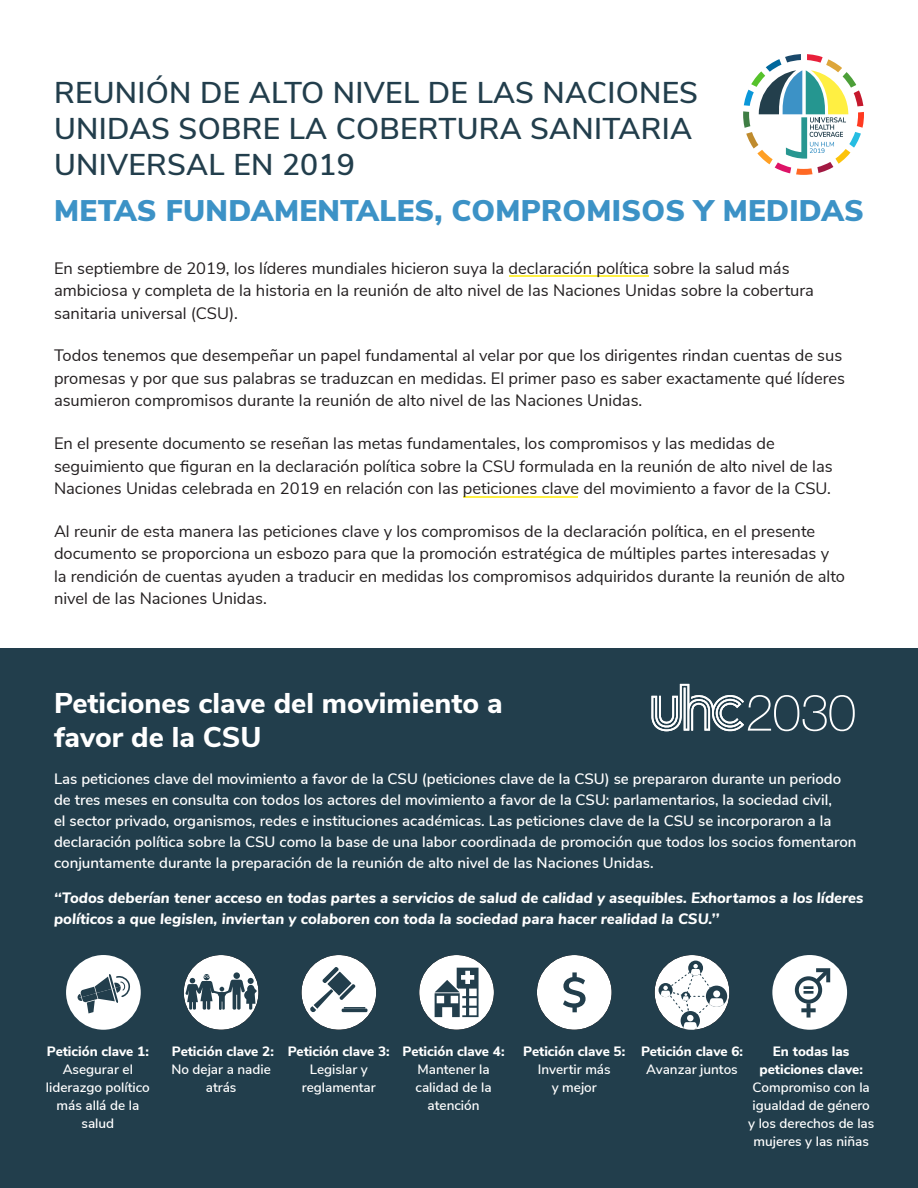
<style>
.page{position:relative;width:918px;height:1188px;background:#fff}
.page>*{position:absolute;margin:0;border:0;box-sizing:border-box;transform-origin:0 0}
.t1{font:600 30px/36px "Nunito Sans";letter-spacing:.01em;color:#223e4c}
.t2{font:900 29.7px "Nunito Sans";letter-spacing:.01em;color:#3c92c6}
.t3{font:800 28.5px/34.2px "Nunito Sans";color:#fff}
.t4{font:16.5px/22.5px "Nunito Sans";color:#231f20}
.t5{font:600 15px/21px "Nunito Sans";color:#fff}
.t6{font:italic 800 15px/21px "Nunito Sans";color:#fff}
.t7{font:600 13.5px/18px "Nunito Sans";color:#fff;text-align:center}
.t8{font:800 13.5px/18px "Nunito Sans";color:#fff;text-align:center}
.s1{font-weight:800}
</style>
<div class="page">
<div style="left:0;top:648px;width:918px;height:540px;background:#223e4c"></div>
<svg style="left:743px;top:54px;width:121px;height:121px"></svg>
<svg style="left:651px;top:684px;width:204px;height:47px"></svg>
<hr style="left:463px;top:496px;width:115px;height:2px;background:#fff042">
<hr style="left:509px;top:275px;width:140px;height:1px;background:#fff042">
<div style="left:184px;top:955px;width:74px;height:75px;background:#fff;border-radius:50%"></div>
<svg style="left:185px;top:974px;width:72px;height:36px"></svg>
<div style="left:66px;top:955px;width:75px;height:75px;background:#fff;border-radius:50%"></div>
<svg style="left:77px;top:974px;width:53px;height:39px"></svg>
<div style="left:301px;top:955px;width:75px;height:75px;background:#fff;border-radius:50%"></div>
<hr style="left:344px;top:1007px;width:21px;height:2px;background:#223e4c">
<hr style="left:342px;top:1009px;width:26px;height:3px;background:#223e4c">
<svg style="left:310px;top:967px;width:45px;height:45px"></svg>
<div style="left:655px;top:955px;width:74px;height:75px;background:#fff;border-radius:50%"></div>
<div style="left:688px;top:961px;width:15px;height:14px;background:#223e4c;border-radius:50%"></div>
<div style="left:659px;top:983px;width:14px;height:14px;background:#223e4c;border-radius:50%"></div>
<svg style="left:661px;top:964px;width:65px;height:66px"></svg>
<div style="left:419px;top:955px;width:75px;height:75px;background:#fff;border-radius:50%"></div>
<svg style="left:435px;top:968px;width:44px;height:49px"></svg>
<div style="left:537px;top:955px;width:75px;height:75px;background:#fff;border-radius:50%"></div>
<svg style="left:563px;top:972px;width:23px;height:40px"></svg>
<div style="left:772px;top:955px;width:75px;height:75px;background:#fff;border-radius:50%"></div>
<div style="left:795px;top:976px;width:27px;height:28px;border:4px solid #223e4c;border-radius:50%"></div>
<svg style="left:807px;top:1003px;width:4px;height:15px"></svg>
<svg style="left:801px;top:1008px;width:15px;height:4px"></svg>
<svg style="left:804px;top:968px;width:27px;height:26px"></svg>
<p class="t1" style="left:54px;top:73px;width:646px">REUNIÓN DE ALTO NIVEL DE LAS NACIONES<br>UNIDAS SOBRE LA COBERTURA SANITARIA<br>UNIVERSAL EN 2019</p>
<p class="t2" style="left:54px;top:189px;width:812px">METAS FUNDAMENTALES, COMPROMISOS Y MEDIDAS</p>
<p class="t4" style="left:54px;top:256px;width:762px">En septiembre de 2019, los líderes mundiales hicieron suya la declaración política sobre la salud más ambiciosa y completa de la historia en la reunión de alto nivel de las Naciones Unidas sobre la cobertura sanitaria universal (CSU).</p>
<p class="t4" style="left:54px;top:343px;width:793px">Todos tenemos que desempeñar un papel fundamental al velar por que los dirigentes rindan cuentas de sus promesas y por que sus palabras se traduzcan en medidas. El primer paso es saber exactamente qué líderes asumieron compromisos durante la reunión de alto nivel de las Naciones Unidas.</p>
<p class="t4" style="left:54px;top:431px;width:780px">En el presente documento se reseñan las metas fundamentales, los compromisos y las medidas de seguimiento que figuran en la declaración política sobre la CSU formulada en la reunión de alto nivel de las<br>Naciones Unidas celebrada en 2019 en relación con las peticiones clave del movimiento a favor de la CSU.</p>
<p class="t4" style="left:54px;top:519px;width:793px">Al reunir de esta manera las peticiones clave y los compromisos de la declaración política, en el presente documento se proporciona un esbozo para que la promoción estratégica de múltiples partes interesadas y la rendición de cuentas ayuden a traducir en medidas los compromisos adquiridos durante la reunión de alto nivel de las Naciones Unidas.</p>
<p class="t3" style="left:54px;top:684px;width:450px">Peticiones clave del movimiento a favor de la CSU</p>
<p class="t5" style="left:54px;top:767px;width:804px">Las peticiones clave del movimiento a favor de la CSU (peticiones clave de la CSU) se prepararon durante un periodo de tres meses en consulta con todos los actores del movimiento a favor de la CSU: parlamentarios, la sociedad civil,<br>el sector privado, organismos, redes e instituciones académicas. Las peticiones clave de la CSU se incorporaron a la declaración política sobre la CSU como la base de una labor coordinada de promoción que todos los socios fomentaron conjuntamente durante la preparación de la reunión de alto nivel de las Naciones Unidas.</p>
<p class="t6" style="left:54px;top:886px;width:811px">‘‘Todos deberían tener acceso en todas partes a servicios de salud de calidad y asequibles. Exhortamos a los líderes políticos a que legislen, inviertan y colaboren con toda la sociedad para hacer realidad la CSU.’’</p>
<p class="t7" style="left:46px;top:1042px;width:105px"><span class="s1">Petición clave 1:<br></span>Asegurar el liderazgo político más allá de la salud</p>
<p class="t8" style="left:172px;top:1042px;width:103px">Petición clave 2:</p>
<p class="t7" style="left:171px;top:1060px;width:101px">No dejar a nadie atrás</p>
<p class="t8" style="left:288px;top:1042px;width:103px">Petición clave 3:</p>
<p class="t7" style="left:302px;top:1060px;width:75px">Legislar y reglamentar</p>
<p class="t8" style="left:403px;top:1042px;width:103px">Petición clave 4:</p>
<p class="t7" style="left:416px;top:1060px;width:78px">Mantener la calidad de la atención</p>
<p class="t8" style="left:523px;top:1042px;width:103px">Petición clave 5:</p>
<p class="t7" style="left:538px;top:1060px;width:74px">Invertir más y mejor</p>
<p class="t8" style="left:641px;top:1042px;width:103px">Petición clave 6:</p>
<p class="t7" style="left:646px;top:1060px;width:93px">Avanzar juntos</p>
<p class="t8" style="left:760px;top:1042px;width:105px">En todas las peticiones clave:</p>
<p class="t7" style="left:748px;top:1078px;width:128px">Compromiso con la igualdad de género y los derechos de las mujeres y las niñas</p>
</div>
